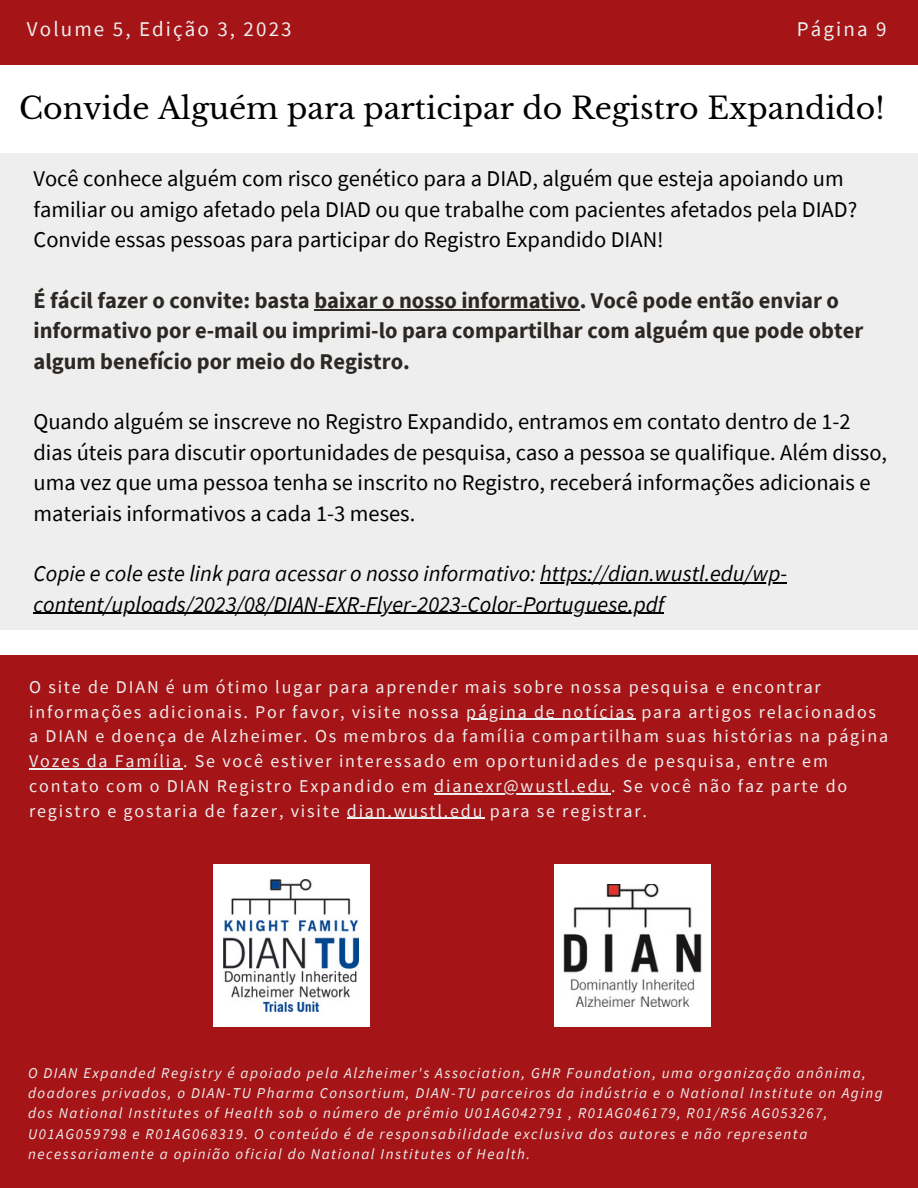
<style>
.page{position:relative;width:918px;height:1188px;background:#fff}
.page>*{position:absolute;margin:0;border:0;box-sizing:border-box;transform-origin:0 0}
.t1{font:30px "Libre Baskerville";color:#000}
.t2{font:22.5px/30.3px "Source Sans Pro";color:#000}
.t3{font:700 22.5px/30.3px "Source Sans Pro";color:#2c2824}
.t4{font:italic 22.5px/30.3px "Source Sans Pro";color:#000}
.t5{font:21px "Source Sans Pro";letter-spacing:.1em;color:#eee}
.t6{font:18px/24.8px "Source Sans Pro";letter-spacing:.1em;color:#eee}
.t7{font:italic 15px/20.2px "Source Sans Pro";letter-spacing:.1em;color:#eee}
</style>
<div class="page">
<div style="left:0;top:0;width:918px;height:64px;background:#a51417"></div>
<div style="left:0;top:154px;width:918px;height:476px;background:#eee"></div>
<hr style="left:314px;top:309px;width:266px;height:1px;background:#2c2824">
<hr style="left:540px;top:582px;width:247px;height:2px;background:#000">
<hr style="left:34px;top:613px;width:630px;height:1px;background:#000">
<div style="left:0;top:656px;width:918px;height:532px;background:#a51417"></div>
<div style="left:213px;top:864px;width:157px;height:163px;background:#fff"></div>
<img style="left:224px;top:879px;width:135px;height:132px">
<div style="left:554px;top:864px;width:157px;height:163px;background:#fff"></div>
<img style="left:563px;top:884px;width:139px;height:123px">
<hr style="left:466px;top:719px;width:170px;height:1px;background:#eee">
<hr style="left:29px;top:768px;width:154px;height:1px;background:#eee">
<hr style="left:434px;top:793px;width:177px;height:1px;background:#eee">
<hr style="left:347px;top:818px;width:137px;height:1px;background:#eee">
<p class="t5" style="left:27px;top:15px;width:266px">Volume 5, Edição 3, 2023</p>
<p class="t5" style="left:797px;top:15px;width:91px">Página 9</p>
<p class="t1" style="left:19px;top:90px;width:867px">Convide Alguém para participar do Registro Expandido!</p>
<p class="t2" style="left:34px;top:163px;width:825px">Você conhece alguém com risco genético para a DIAD, alguém que esteja apoiando um familiar ou amigo afetado pela DIAD ou que trabalhe com pacientes afetados pela DIAD?<br>Convide essas pessoas para participar do Registro Expandido DIAN!</p>
<p class="t3" style="left:34px;top:285px;width:831px">É fácil fazer o convite: basta baixar o nosso informativo. Você pode então enviar o informativo por e-mail ou imprimi-lo para compartilhar com alguém que pode obter algum benefício por meio do Registro.</p>
<p class="t2" style="left:34px;top:406px;width:855px">Quando alguém se inscreve no Registro Expandido, entramos em contato dentro de 1-2 dias úteis para discutir oportunidades de pesquisa, caso a pessoa se qualifique. Além disso, uma vez que uma pessoa tenha se inscrito no Registro, receberá informações adicionais e materiais informativos a cada 1-3 meses.</p>
<p class="t4" style="left:34px;top:558px;width:755px">Copie e cole este link para acessar o nosso informativo: https://dian.wustl.edu/wp&shy;content/uploads/2023/08/DIAN-EXR-Flyer-2023-Color-Portuguese.pdf</p>
<p class="t6" style="left:29px;top:674px;width:861px">O site de DIAN é um ótimo lugar para aprender mais sobre nossa pesquisa e encontrar informações adicionais. Por favor, visite nossa página de notícias para artigos relacionados a DIAN e doença de Alzheimer. Os membros da família compartilham suas histórias na página Vozes da Família. Se você estiver interessado em oportunidades de pesquisa, entre em contato com o DIAN Registro Expandido em dianexr@wustl.edu. Se você não faz parte do registro e gostaria de fazer, visite dian.wustl.edu para se registrar.</p>
<p class="t7" style="left:28px;top:1062px;width:856px">O DIAN Expanded Registry é apoiado pela Alzheimer's Association, GHR Foundation, uma organização anônima, doadores privados, o DIAN-TU Pharma Consortium, DIAN-TU parceiros da indústria e o National Institute on Aging dos National Institutes of Health sob o número de prêmio U01AG042791 , R01AG046179, R01/R56 AG053267, U01AG059798 e R01AG068319. O conteúdo é de responsabilidade exclusiva dos autores e não representa necessariamente a opinião oficial do National Institutes of Health.</p>
</div>
